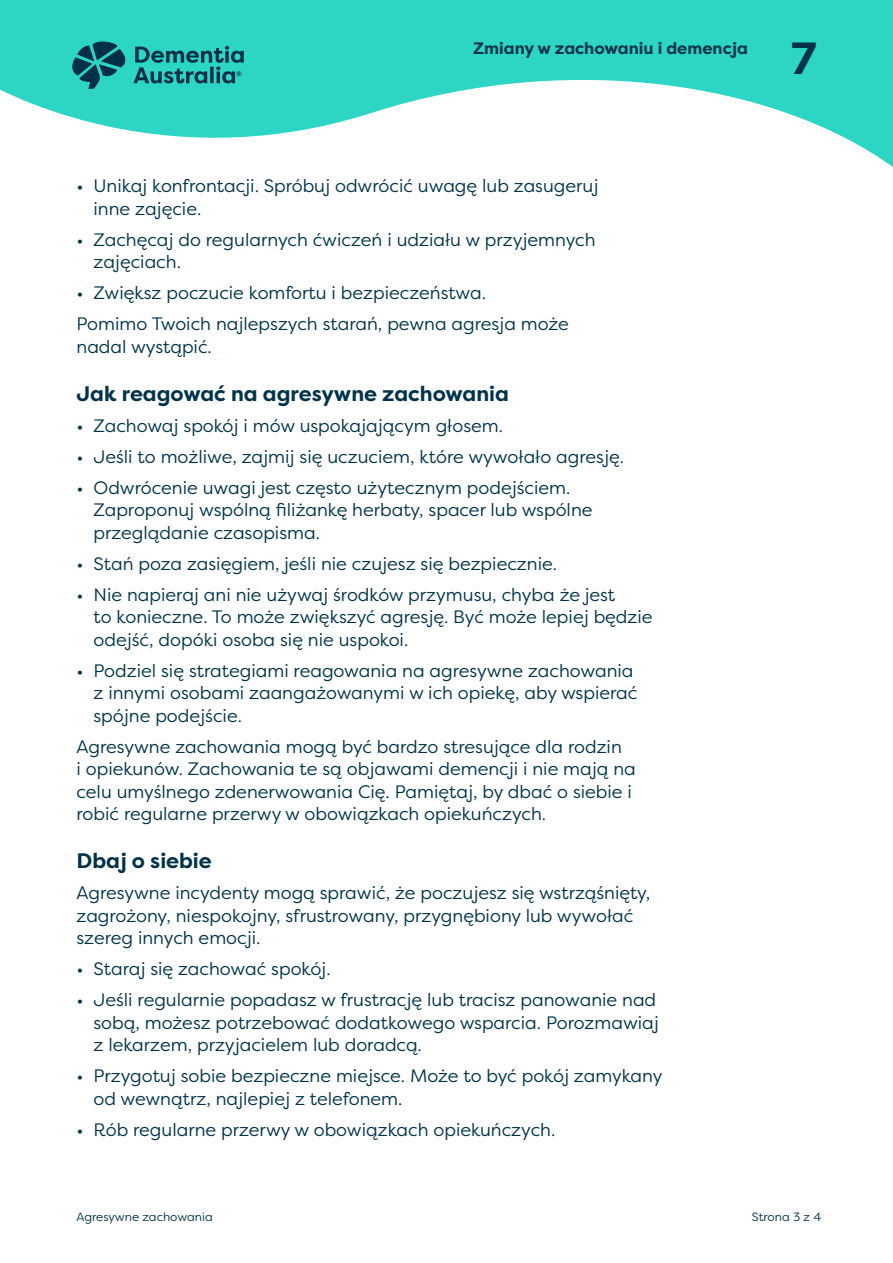
<style>
.page{position:relative;width:893px;height:1263px;background:#fff}
.page>*{position:absolute;margin:0;border:0;box-sizing:border-box;transform-origin:0 0}
.t1{font:700 45px "Filson Pro";color:#00334a}
.t2{font:700 21px "Filson Pro";color:#00334a}
.t3{font:18px/22.5px "Filson Pro";color:#00334a}
.t4{font:700 16.5px "Filson Pro";color:#00334a}
.t5{font:12px "Filson Pro";color:#00334a}
</style>
<div class="page">
<svg style="left:0;top:0;width:893px;height:167px;fill:#2cd5c4"></svg>
<svg style="left:72px;top:41px;width:172px;height:48px"></svg>
<p class="t4" style="left:473px;top:38px;width:276px">Zmiany w zachowaniu i demencja</p>
<h1 class="t1" style="left:791px;top:30px;width:27px">7</h1>
<p class="t3" style="left:94px;top:174px;width:506px;text-indent:-17px">• Unikaj konfrontacji. Spróbuj odwrócić uwagę lub zasugeruj inne zajęcie.</p>
<p class="t3" style="left:94px;top:228px;width:503px;text-indent:-17px">• Zachęcaj do regularnych ćwiczeń i udziału w przyjemnych zajęciach.</p>
<p class="t3" style="left:77px;top:277px;width:494px;line-height:31px">• Zwiększ poczucie komfortu i bezpieczeństwa.<br>Pomimo Twoich najlepszych starań, pewna agresja może</p>
<p class="t3" style="left:77px;top:335px;width:137px">nadal wystąpić.</p>
<p class="t2" style="left:77px;top:380px;width:434px">Jak reagować na agresywne zachowania</p>
<p class="t3" style="left:77px;top:414px;width:428px">• Zachowaj spokój i mów uspokajającym głosem.</p>
<p class="t3" style="left:77px;top:445px;width:549px">• Jeśli to możliwe, zajmij się uczuciem, które wywołało agresję.</p>
<p class="t3" style="left:94px;top:476px;width:500px;text-indent:-17px">• Odwrócenie uwagi jest często użytecznym podejściem.<br>Zaproponuj wspólną filiżankę herbaty, spacer lub wspólne przeglądanie czasopisma.</p>
<p class="t3" style="left:77px;top:552px;width:482px">• Stań poza zasięgiem, jeśli nie czujesz się bezpiecznie.</p>
<p class="t3" style="left:94px;top:583px;width:561px;text-indent:-17px">• Nie napieraj ani nie używaj środków przymusu, chyba że jest<br>to konieczne. To może zwiększyć agresję. Być może lepiej będzie odejść, dopóki osoba się nie uspokoi.</p>
<p class="t3" style="left:94px;top:659px;width:545px;text-indent:-17px">• Podziel się strategiami reagowania na agresywne zachowania z innymi osobami zaangażowanymi w ich opiekę, aby wspierać spójne podejście.</p>
<p class="t3" style="left:77px;top:735px;width:561px">Agresywne zachowania mogą być bardzo stresujące dla rodzin<br>i opiekunów. Zachowania te są objawami demencji i nie mają na celu umyślnego zdenerwowania Cię. Pamiętaj, by dbać o siebie i robić regularne przerwy w obowiązkach opiekuńczych.</p>
<p class="t2" style="left:77px;top:848px;width:137px">Dbaj o siebie</p>
<p class="t3" style="left:77px;top:881px;width:575px">Agresywne incydenty mogą sprawić, że poczujesz się wstrząśnięty, zagrożony, niespokojny, sfrustrowany, przygnębiony lub wywołać szereg innych emocji.</p>
<p class="t3" style="left:77px;top:957px;width:256px">• Staraj się zachować spokój.</p>
<p class="t3" style="left:94px;top:988px;width:567px;text-indent:-17px">• Jeśli regularnie popadasz w frustrację lub tracisz panowanie nad sobą, możesz potrzebować dodatkowego wsparcia. Porozmawiaj z lekarzem, przyjacielem lub doradcą.</p>
<p class="t3" style="left:94px;top:1064px;width:570px;text-indent:-17px">• Przygotuj sobie bezpieczne miejsce. Może to być pokój zamykany od wewnątrz, najlepiej z telefonem.</p>
<p class="t3" style="left:77px;top:1118px;width:480px">• Rób regularne przerwy w obowiązkach opiekuńczych.</p>
<p class="t5" style="left:77px;top:1209px;width:138px">Agresywne zachowania</p>
<p class="t5" style="left:752px;top:1209px;width:71px">Strona 3 z 4</p>
</div>
